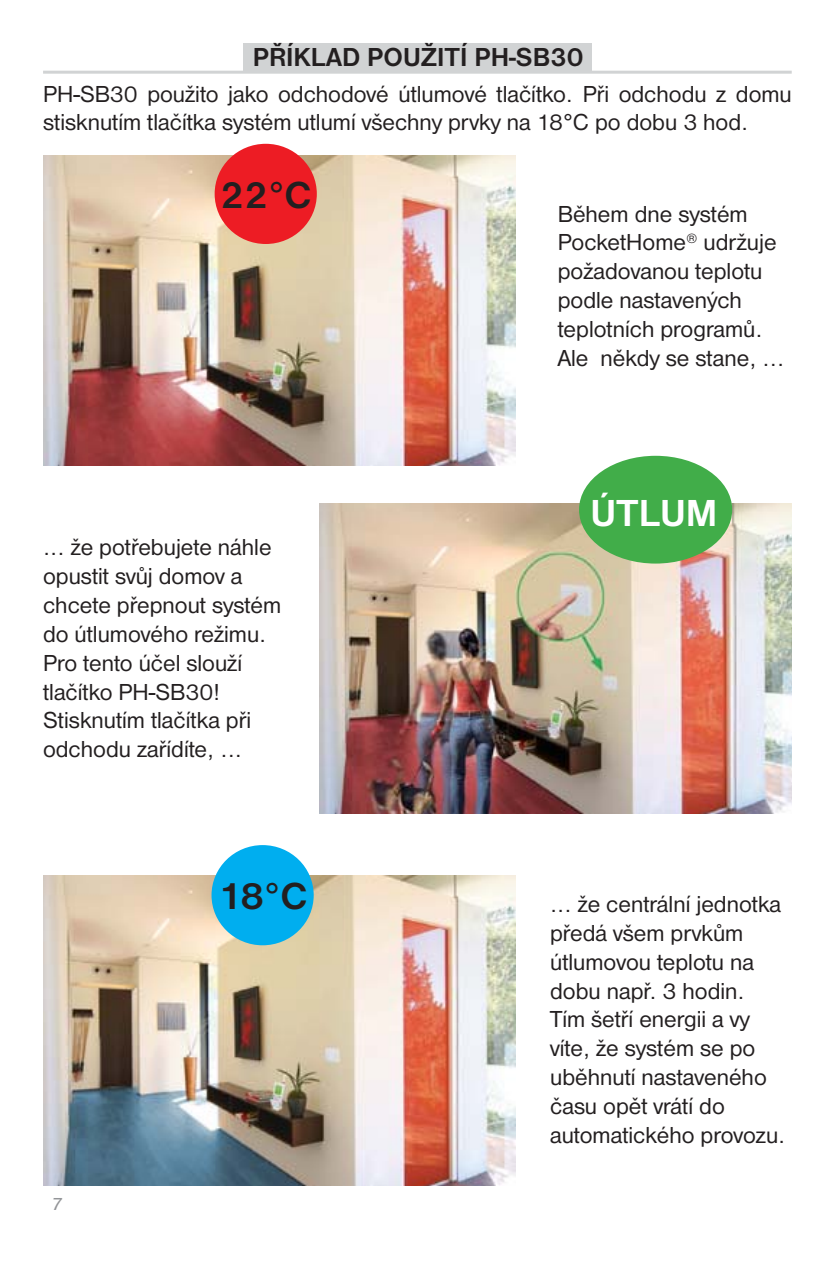
<style>
.page{position:relative;width:832px;height:1262px;background:#fff}
.page>*{position:absolute;margin:0;border:0;box-sizing:border-box;transform-origin:0 0}
.t1{font:700 39px "Nimbus Sans DOT";color:#231f20}
.t2{font:700 39px "Nimbus Sans DOT";color:#fff}
.t3{font:700 27px "Nimbus Sans DOT";color:#231f20}
.t4{font:24px/28.8px "Nimbus Sans DOT";color:#231f20}
.t5{font:italic 18px "Nimbus Sans DOT";color:#939598}
</style>
<div class="page">
<img style="left:43px;top:155px;width:472px;height:310px">
<img style="left:319px;top:503px;width:472px;height:310px">
<img style="left:43px;top:875px;width:472px;height:310px">
<div style="left:214px;top:848px;width:97px;height:94px;background:#00aeef;border-radius:50%"></div>
<div style="left:211px;top:845px;width:103px;height:100px;border:6px solid #00aeef;border-radius:50%"></div>
<div style="left:218px;top:147px;width:96px;height:94px;background:#ed1c24;border-radius:50%"></div>
<div style="left:215px;top:144px;width:102px;height:100px;border:6px solid #ed1c24;border-radius:50%"></div>
<div style="left:582px;top:459px;width:147px;height:101px;background:#41ad49;border-radius:50%"></div>
<div style="left:579px;top:456px;width:153px;height:107px;border:6px solid #41ad49;border-radius:50%"></div>
<div style="left:243px;top:43px;width:349px;height:28px;background:#d1d3d4"></div>
<hr style="left:43px;top:71px;width:748px;height:3px;background:#d1d3d4">
<p class="t3" style="left:253px;top:41px;width:332px">PŘÍKLAD POUŽITÍ PH-SB30</p>
<p class="t4" style="left:43px;top:81px;width:750px">PH-SB30 použito jako odchodové útlumové tlačítko. Při odchodu z domu stisknutím tlačítka systém utlumí všechny prvky na 18°C po dobu 3 hod.</p>
<h1 class="t1" style="left:220px;top:172px;width:93px">22°C</h1>
<p class="t4" style="left:43px;top:535px;width:240px">... že potřebujete náhle opustit svůj domov a chcete přepnout systém do útlumového režimu.<br>Pro tento účel slouží tlačítko PH-SB30!<br>Stisknutím tlačítka při odchodu zařídíte, ...</p>
<p class="t5" style="left:52px;top:1193px;width:12px">7</p>
<h1 class="t1" style="left:218px;top:873px;width:90px">18°C</h1>
<p class="t4" style="left:558px;top:201px;width:228px">Během dne systém<br>PocketHome<sup>®</sup> udržuje požadovanou teplotu podle nastavených teplotních programů.<br>Ale někdy se stane, ...</p>
<h1 class="t2" style="left:590px;top:489px;width:128px">ÚTLUM</h1>
<p class="t4" style="left:550px;top:891px;width:237px">... že centrální jednotka předá všem prvkům útlumovou teplotu na dobu např. 3 hodin.<br>Tím šetří energii a vy víte, že systém se po uběhnutí nastaveného času opět vrátí do automatického provozu.</p>
</div>
